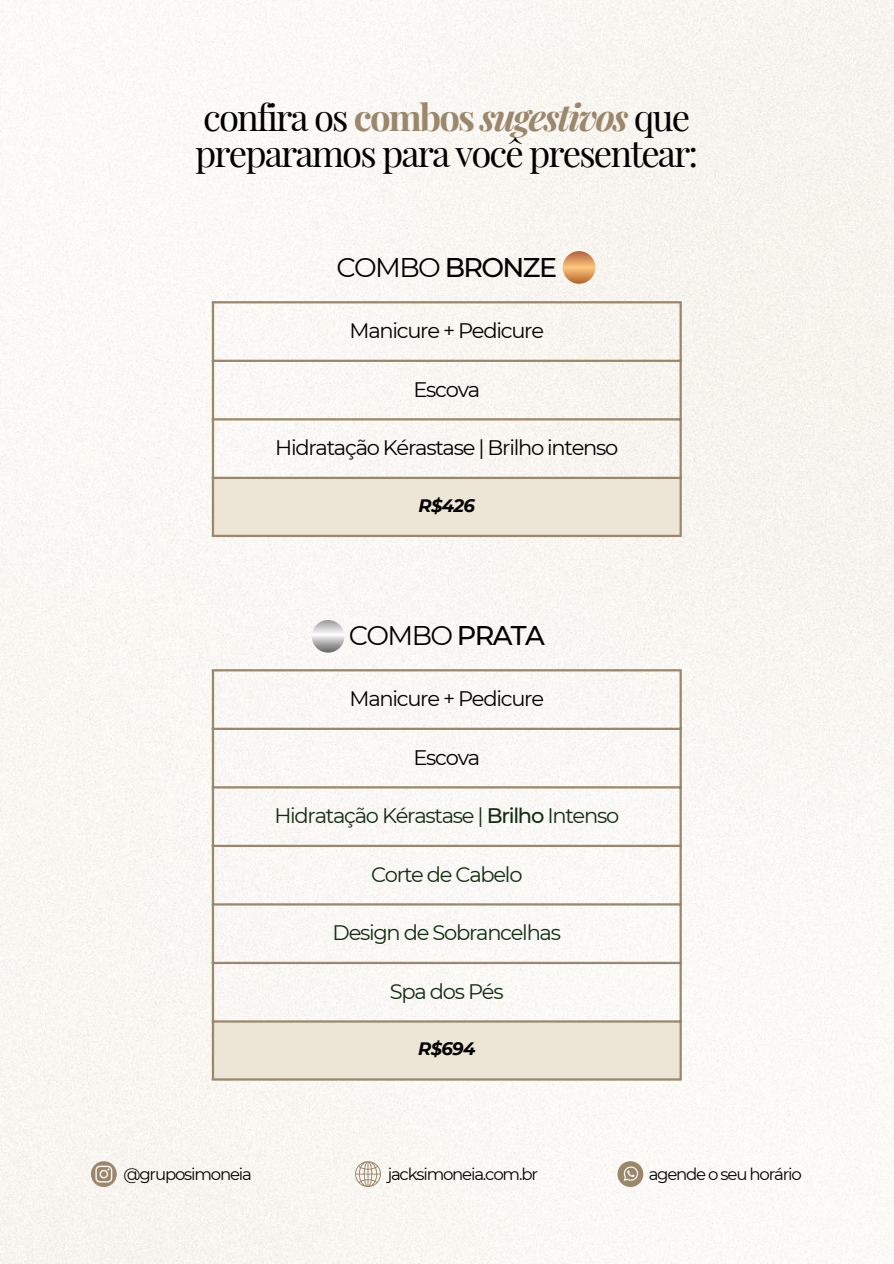
<style>
.page{position:relative;width:894px;height:1264px;background:#fff}
.page>*{position:absolute;margin:0;border:0;box-sizing:border-box;transform-origin:0 0}
.t1{font:36.45px/36px "Playfair Display";letter-spacing:-.05em;color:#000}
.t2{font:500 27px "Montserrat";letter-spacing:-.06em;color:#000}
.t3{font:27px "Montserrat";letter-spacing:-.06em;color:#000}
.t4{font:21px "Montserrat";letter-spacing:-.06em;color:#000}
.t5{font:21px "Montserrat";letter-spacing:-.06em;color:#132c12}
.t6{font:italic 700 18px "Montserrat";letter-spacing:-.04em;color:#000}
.t7{font:16.5px "Montserrat";letter-spacing:-.07em;color:#000}
.s1{font-weight:700;color:#9b886c}
.s2{font-weight:700;font-style:italic;color:#9b886c}
.s3{font-weight:400}
.s4{font-weight:500}
</style>
<div class="page">
<div style="left:0;top:0;width:893px;height:1263px;background:#f9f8f3"></div>
<div style="left:213px;top:477px;width:467px;height:59px;background:#ede5d5"></div>
<hr style="left:212px;top:303px;width:2px;height:232px;background:#9b886c">
<hr style="left:679px;top:303px;width:2px;height:232px;background:#9b886c">
<hr style="left:212px;top:301px;width:469px;height:2px;background:#9b886c">
<hr style="left:212px;top:360px;width:469px;height:2px;background:#9b886c">
<hr style="left:212px;top:418px;width:469px;height:2px;background:#9b886c">
<hr style="left:212px;top:477px;width:469px;height:2px;background:#9b886c">
<hr style="left:212px;top:535px;width:469px;height:2px;background:#9b886c">
<div style="left:213px;top:1021px;width:467px;height:58px;background:#ede5d5"></div>
<hr style="left:212px;top:671px;width:2px;height:407px;background:#9b886c">
<hr style="left:679px;top:671px;width:2px;height:407px;background:#9b886c">
<hr style="left:212px;top:669px;width:469px;height:2px;background:#9b886c">
<hr style="left:212px;top:727px;width:469px;height:3px;background:#9b886c">
<hr style="left:212px;top:786px;width:469px;height:2px;background:#9b886c">
<hr style="left:212px;top:844px;width:469px;height:3px;background:#9b886c">
<hr style="left:212px;top:903px;width:469px;height:2px;background:#9b886c">
<hr style="left:212px;top:961px;width:469px;height:3px;background:#9b886c">
<hr style="left:212px;top:1020px;width:469px;height:2px;background:#9b886c">
<hr style="left:212px;top:1078px;width:469px;height:2px;background:#9b886c">
<svg style="left:312px;top:620px;width:32px;height:32px"></svg>
<svg style="left:562px;top:251px;width:33px;height:33px"></svg>
<svg style="left:617px;top:1161px;width:26px;height:25px"></svg>
<svg style="left:91px;top:1161px;width:26px;height:25px"></svg>
<svg style="left:355px;top:1161px;width:26px;height:25px"></svg>
<h1 class="t1" style="left:195px;top:98px;width:504px">confira os <span class="s1">combos</span> <span class="s2">sugestivos</span> que preparamos para você presentear:</h1>
<p class="t2" style="left:336px;top:251px;width:222px"><span class="s3">COMBO</span> BRONZE</p>
<p class="t4" style="left:349px;top:318px;width:196px">Manicure + Pedicure</p>
<p class="t4" style="left:413px;top:376px;width:68px">Escova</p>
<p class="t4" style="left:275px;top:435px;width:344px">Hidratação Kérastase | Brilho intenso</p>
<p class="t6" style="left:418px;top:494px;width:58px">R$426</p>
<p class="t3" style="left:348px;top:619px;width:198px">COMBO <span class="s4">PRATA</span></p>
<p class="t4" style="left:349px;top:686px;width:196px">Manicure + Pedicure</p>
<p class="t4" style="left:413px;top:744px;width:68px">Escova</p>
<p class="t5" style="left:274px;top:803px;width:346px">Hidratação Kérastase | <span class="s4">Brilho</span> Intenso</p>
<p class="t5" style="left:371px;top:861px;width:153px">Corte de Cabelo</p>
<p class="t5" style="left:332px;top:920px;width:230px">Design de Sobrancelhas</p>
<p class="t5" style="left:390px;top:978px;width:115px">Spa dos Pés</p>
<p class="t6" style="left:418px;top:1037px;width:59px">R$694</p>
<p class="t7" style="left:123px;top:1163px;width:130px">@gruposimoneia</p>
<p class="t7" style="left:387px;top:1163px;width:152px">jacksimoneia.com.br</p>
<p class="t7" style="left:648px;top:1163px;width:155px">agende o seu horário</p>
</div>
